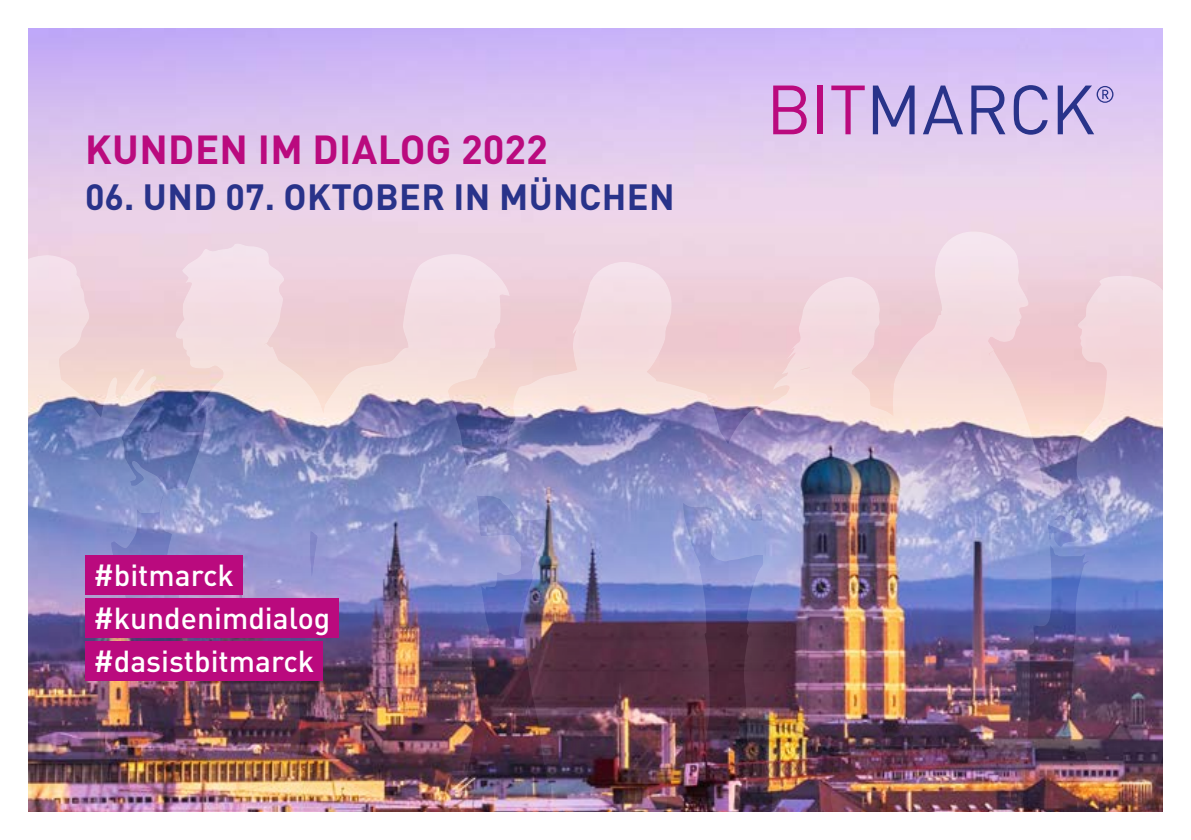
<style>
.page{position:relative;width:1191px;height:840px;background:#fff}
.page>*{position:absolute;margin:0;border:0;box-sizing:border-box;transform-origin:0 0}
.t1{font:700 40px "DIN Pro";letter-spacing:.01em;color:#ba0a7e}
.t2{font:700 36px "DIN Pro";letter-spacing:.01em;color:#29338a}
.t3{font:500 30px "DIN Pro";color:#fff}
</style>
<div class="page">
<img style="left:28px;top:28px;width:1134px;height:202px">
<div style="left:28px;top:230px;width:1134px;height:581px;background:#fff;opacity:.72"></div>
<div style="left:85px;top:554px;width:157px;height:40px;background:#ba0a7e"></div>
<div style="left:85px;top:640px;width:238px;height:40px;background:#ba0a7e"></div>
<div style="left:85px;top:597px;width:254px;height:40px;background:#ba0a7e"></div>
<svg style="left:773px;top:85px;width:33px;height:49px;background:#cb6dba"></svg>
<div style="left:817px;top:85px;width:5px;height:49px;background:#ba0a7e"></div>
<svg style="left:831px;top:85px;width:33px;height:49px;background:#d49ad6"></svg>
<svg style="left:873px;top:85px;width:41px;height:49px;background:#938ac7"></svg>
<svg style="left:923px;top:85px;width:40px;height:49px;background:#a89cd3"></svg>
<svg style="left:971px;top:85px;width:34px;height:49px;background:#938ac7"></svg>
<svg style="left:1013px;top:85px;width:34px;height:50px;background:#a79bd2"></svg>
<svg style="left:1057px;top:85px;width:56px;height:49px;background:#afa1d7"></svg>
<h1 class="t1" style="left:85px;top:116px;width:464px">KUNDEN IM DIALOG 2022</h1>
<p class="t2" style="left:85px;top:167px;width:591px">06. UND 07. OKTOBER IN MÜNCHEN</p>
<p class="t3" style="left:94px;top:551px;width:142px">#bitmarck</p>
<p class="t3" style="left:94px;top:593px;width:238px">#kundenimdialog</p>
<p class="t3" style="left:94px;top:636px;width:222px">#dasistbitmarck</p>
</div>
